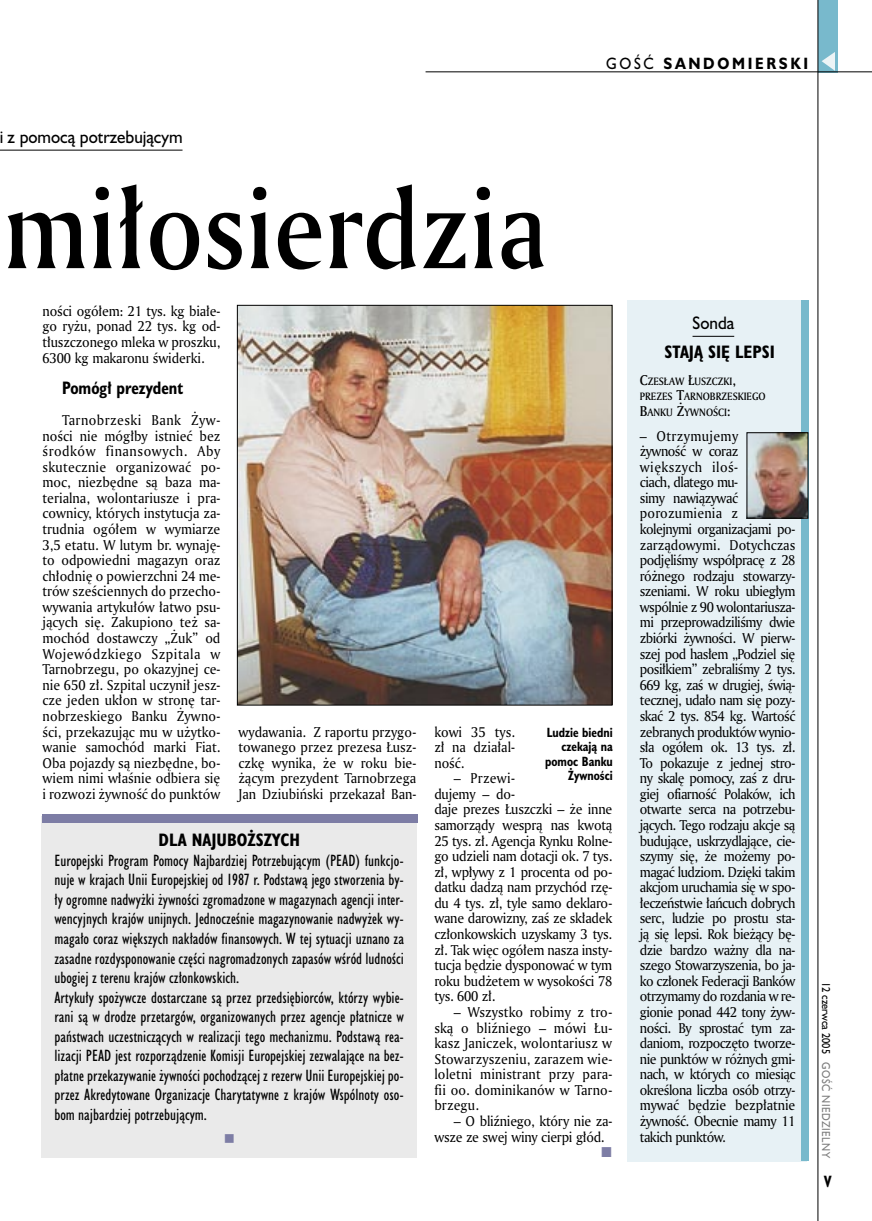
<style>
.page{position:relative;width:872px;height:1221px;background:#fff}
.page>*{position:absolute;margin:0;border:0;box-sizing:border-box;transform-origin:0 0}
.t1{font:108px "Amerigo Md PL";color:#000;scale:.9 1}
._04-2_tytul_ramki{font:700 16.5px "Humanst 521 Cn PL";color:#000}
._04-3_nadtytul_lokal{font:16.5px "Humanst 521 PL";color:#000;scale:.94 1}
._01_body_tekst{font:700 16.5px "Humanst 521 Cn PL";color:#000;scale:.94 1}
._03-2_body_do_ramki{font:15px/19.5px "Humanst 521 Cn PL";color:#000;text-align:justify}
._15b_temat_prawo{font:700 15px "Humanst 521 PL";letter-spacing:.2em;color:#000;scale:.9 1}
._17_pagina_prawa{font:700 15px "Humanst 521 Cn PL";color:#000;scale:.94 1}
._03-2_body_do_ramki-2{font:15px "Wingdings";color:#7d7da5}
._01_body_tekst-2{font:13.8px/15.6px "Amerigo PL";letter-spacing:-.02em;color:#000;text-align:justify;scale:.94 1}
._03-4_body_liturgii{font:13.8px/15.6px "Amerigo PL";letter-spacing:-.04em;color:#000;scale:.94 1}
._09_podpis_zdjecia_HuCnB{font:700 12.3px/14.4px "Humanst 521 Cn PL";color:#000;text-align:right;scale:.94 1}
._19a_data_prawa_GOSC{font:10.5px "Humanst 521 PL";letter-spacing:.05em;color:#7c7c7c;scale:.9 1}
._19_data_prawa{font:10.5px "Humanst 521 PL";color:#000;scale:.9 1}
._03-4_body_liturgii-2{font:10.35px/15.6px "Amerigo Md PL";color:#000;scale:.94 1}
.s1{font-weight:400}
.s2{font-size:13.8px}
</style>
<div class="page">
<div style="left:818px;top:0;width:19px;height:72px;background:#78b9cc"></div>
<hr style="left:817px;top:0;width:1px;height:1220px;background:#000">
<svg style="left:821px;top:52px;width:14px;height:19px"></svg>
<hr style="left:425px;top:72px;width:447px;height:1px;background:#000">
<hr style="left:0;top:150px;width:182px;height:1px;background:#000">
<img style="left:239px;top:307px;width:371px;height:396px">
<div style="left:237px;top:305px;width:375px;height:400px;border:1px solid #000"></div>
<div style="left:627px;top:300px;width:180px;height:861px;background:#e7f1f5"></div>
<hr style="left:692px;top:336px;width:42px;height:1px;background:#000">
<div style="left:801px;top:300px;width:7px;height:861px;background:#78b9cc"></div>
<div style="left:42px;top:815px;width:375px;height:342px;background:#eaeaea"></div>
<div style="left:43px;top:814px;width:375px;height:8px;background:#7d7da5"></div>
<img style="left:748px;top:434px;width:58px;height:82px">
<div style="left:746px;top:432px;width:62px;height:86px;border:1px solid #000"></div>
<p class="_15b_temat_prawo" style="left:606px;top:53px;width:226px"><span class="s1">GOŚĆ</span> SANDOMIERSKI</p>
<p class="_04-3_nadtytul_lokal" style="left:-1px;top:126px;width:197px">i z pomocą potrzebującym</p>
<h1 class="t1" style="left:3px;top:157px;width:606px">miłosierdzia</h1>
<p class="_01_body_tekst-2" style="left:43px;top:303px;width:191px">ności ogółem: 21 tys. kg białe&shy;go ryżu, ponad 22 tys. kg od&shy;tłuszczonego mleka w proszku, 6300 kg makaronu świderki.</p>
<p class="_01_body_tekst" style="left:62px;top:376px;width:130px">Pomógł prezydent</p>
<p class="_01_body_tekst-2" style="left:43px;top:412px;width:191px;text-indent:20px">Tarnobrzeski Bank Żyw&shy;ności nie mógłby istnieć bez środków finansowych. Aby skutecznie organizować po&shy;moc, niezbędne są baza ma&shy;terialna, wolontariusze i pra&shy;cownicy, których instytucja za&shy;trudnia ogółem w wymiarze 3,5 etatu. W lutym br. wynaję&shy;to odpowiedni magazyn oraz chłodnię o powierzchni 24 me&shy;trów sześciennych do przecho&shy;wywania artykułów łatwo psu&shy;jących się. Zakupiono też sa&shy;mochód dostawczy „Żuk” od Wojewódzkiego Szpitala w Tarnobrzegu, po okazyjnej ce&shy;nie 650 zł. Szpital uczynił jesz&shy;cze jeden ukłon w stronę tar&shy;nobrzeskiego Banku Żywno&shy;ści, przekazując mu w użytko&shy;wanie samochód marki Fiat.<br>Oba pojazdy są niezbędne, bo&shy;wiem nimi właśnie odbiera się i rozwozi żywność do punktów</p>
<p class="_01_body_tekst-2" style="left:238px;top:723px;width:191px">wydawania. Z raportu przygo&shy;towanego przez prezesa Łusz&shy;czkę wynika, że w roku bie&shy;żącym prezydent Tarnobrzega Jan Dziubiński przekazał Ban-</p>
<p class="_01_body_tekst-2" style="left:434px;top:723px;width:87px">kowi 35 tys. zł na działal&shy;ność.</p>
<p class="_09_podpis_zdjecia_HuCnB" style="left:545px;top:724px;width:73px">Ludzie biedni czekają na pomoc Banku<br>Żywności</p>
<p class="_01_body_tekst-2" style="left:434px;top:770px;width:191px;text-align:left;text-indent:20px">– Przewi-<br>dujemy – do-<br>daje prezes Łuszczki – że inne samorządy wesprą nas kwotą<br>25 tys. zł. Agencja Rynku Rolne&shy;go udzieli nam dotacji ok. 7 tys. zł, wpływy z 1 procenta od po&shy;datku dadzą nam przychód rzę&shy;du 4 tys. zł, tyle samo deklaro&shy;wane darowizny, zaś ze składek członkowskich uzyskamy 3 tys. zł. Tak więc ogółem nasza insty&shy;tucja będzie dysponować w tym roku budżetem w wysokości 78 tys. 600 zł.</p>
<p class="_01_body_tekst-2" style="left:434px;top:1003px;width:191px;text-indent:20px">– Wszystko robimy z tro&shy;ską o bliźniego – mówi Łu&shy;kasz Janiczek, wolontariusz w Stowarzyszeniu, zarazem wie&shy;loletni ministrant przy para&shy;fii oo. dominikanów w Tarno&shy;brzegu.</p>
<p class="_01_body_tekst-2" style="left:434px;top:1112px;width:191px;text-indent:20px">– O bliźniego, który nie za&shy;wsze ze swej winy cierpi głód.</p>
<p class="_04-2_tytul_ramki" style="left:159px;top:829px;width:143px">DLA NAJUBOŻSZYCH</p>
<p class="_03-2_body_do_ramki" style="left:54px;top:850px;width:351px">Europejski Program Pomocy Najbardziej Potrzebującym (PEAD) funkcjo&shy;nuje w krajach Unii Europejskiej od 1987 r. Podstawą jego stworzenia by&shy;ły ogromne nadwyżki żywności zgromadzone w magazynach agencji inter&shy;wencyjnych krajów unijnych. Jednocześnie magazynowanie nadwyżek wy&shy;magało coraz większych nakładów finansowych. W tej sytuacji uznano za zasadne rozdysponowanie części nagromadzonych zapasów wśród ludności ubogiej z terenu krajów członkowskich.</p>
<p class="_03-2_body_do_ramki" style="left:54px;top:987px;width:351px">Artykuły spożywcze dostarczane są przez przedsiębiorców, którzy wybie&shy;rani są w drodze przetargów, organizowanych przez agencje płatnicze w państwach uczestniczących w realizacji tego mechanizmu. Podstawą rea&shy;lizacji PEAD jest rozporządzenie Komisji Europejskiej zezwalające na bez&shy;płatne przekazywanie żywności pochodzącej z rezerw Unii Europejskiej po&shy;przez Akredytowane Organizacje Charytatywne z krajów Wspólnoty oso&shy;bom najbardziej potrzebującym.</p>
<p class="_03-2_body_do_ramki-2" style="left:224px;top:1129px;width:13px">■</p>
<p class="_04-3_nadtytul_lokal" style="left:692px;top:312px;width:46px">Sonda</p>
<p class="_04-2_tytul_ramki" style="left:664px;top:341px;width:112px">STAJĄ SIĘ LEPSI</p>
<p class="_03-4_body_liturgii-2" style="left:640px;top:373px;width:104px"><span class="s2">C</span>ZESŁAW <span class="s2">Ł</span>USZCZKI<span class="s2">,</span></p>
<p class="_03-4_body_liturgii-2" style="left:640px;top:388px;width:135px">PREZES <span class="s2">T</span>ARNOBRZESKIEGO<br><span class="s2">B</span>ANKU <span class="s2">Ż</span>YWNOŚCI<span class="s2">:</span></p>
<p class="_03-4_body_liturgii" style="left:640px;top:427px;width:167px">– Otrzymujemy<br>żywność w coraz większych iloś-<br>ciach, dlatego mu-<br>simy nawiązywać porozumienia z<br>kolejnymi organizacjami po&shy;zarządowymi. Dotychczas podjęliśmy współpracę z 28 różnego rodzaju stowarzy&shy;szeniami. W roku ubiegłym wspólnie z 90 wolontariusza&shy;mi przeprowadziliśmy dwie zbiórki żywności. W pierw&shy;szej pod hasłem „Podziel się posiłkiem” zebraliśmy 2 tys.<br>669 kg, zaś w drugiej, świą&shy;tecznej, udało nam się pozy&shy;skać 2 tys. 854 kg. Wartość zebranych produktów wynio&shy;sła ogółem ok. 13 tys. zł.<br>To pokazuje z jednej stro&shy;ny skalę pomocy, zaś z dru&shy;giej ofiarność Polaków, ich otwarte serca na potrzebu&shy;jących. Tego rodzaju akcje są budujące, uskrzydlające, cie&shy;szymy się, że możemy po&shy;magać ludziom. Dzięki takim akcjom uruchamia się w spo&shy;łeczeństwie łańcuch dobrych serc, ludzie po prostu sta&shy;ją się lepsi. Rok bieżący bę&shy;dzie bardzo ważny dla na&shy;szego Stowarzyszenia, bo ja&shy;ko członek Federacji Banków otrzymamy do rozdania w re&shy;gionie ponad 442 tony żyw&shy;ności. By sprostać tym za&shy;daniom, rozpoczęto tworze&shy;nie punktów w różnych gmi&shy;nach, w których co miesiąc określona liczba osób otrzy&shy;mywać będzie bezpłatnie żywność. Obecnie mamy 11 takich punktów.</p>
<p class="_19_data_prawa" style="left:833px;top:981px;width:82px;rotate:90deg">12 czerwca 2005</p>
<p class="_19a_data_prawa_GOSC" style="left:833px;top:1062px;width:108px;rotate:90deg">GOŚĆ NIEDZIELNY</p>
<p class="_17_pagina_prawa" style="left:824px;top:1171px;width:9px">V</p>
</div>
